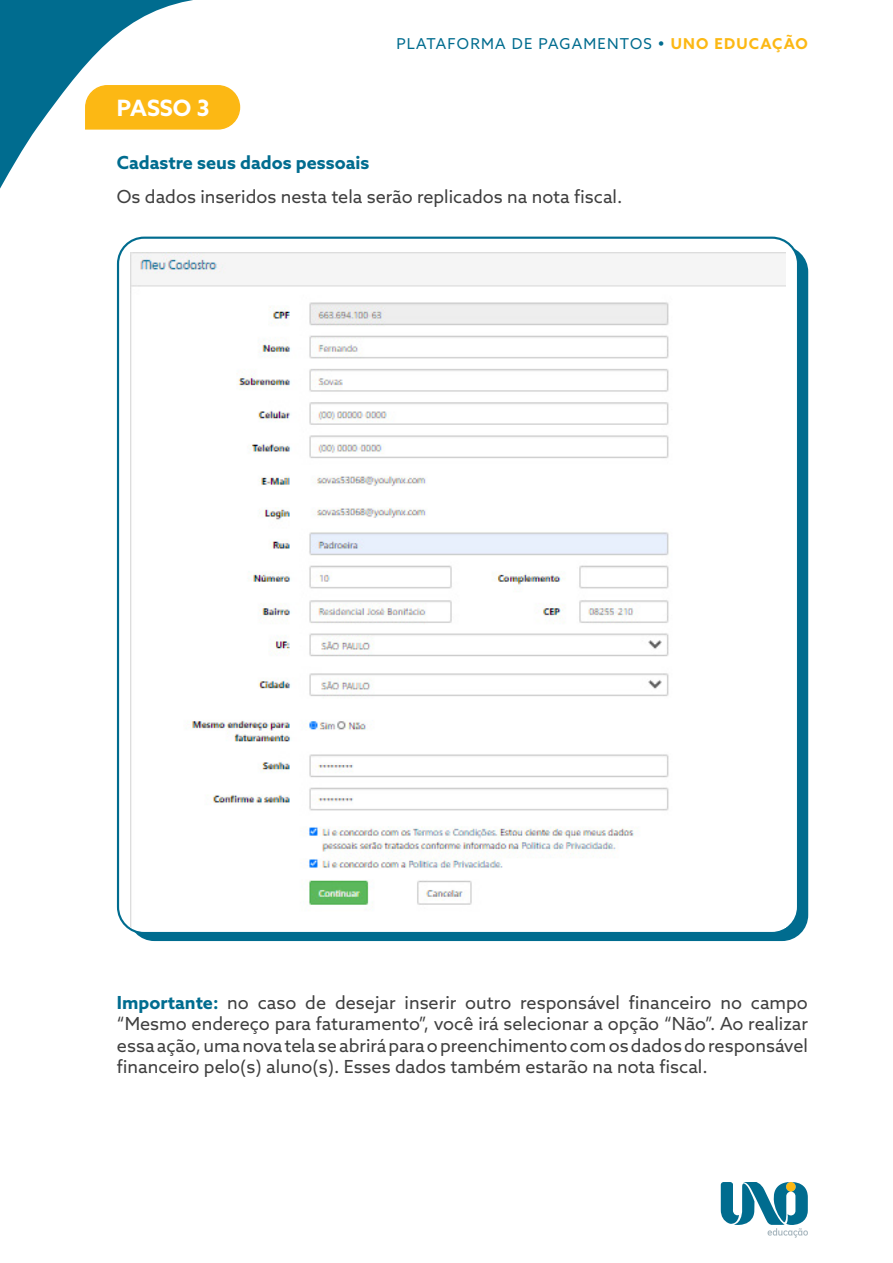
<style>
.page{position:relative;width:893px;height:1263px;background:#fff}
.page>*{position:absolute;margin:0;border:0;box-sizing:border-box;transform-origin:0 0}
.t1{font:700 22.5px "Azo Sans";color:#fff}
.Corpo_-_Azo_Sans_12p{font:18px/21.6px "Azo Sans";color:#404040;text-align:justify}
.Title_2_-_Azo_Black{font:700 18px "Azo Sans";color:#006c8f}
.t2{font:15px "Azo Sans";letter-spacing:.08em;color:#006c8f}
.s1{font-weight:700;color:#fcb814}
.s2{font-weight:700;color:#006c8f}
</style>
<div class="page">
<svg style="left:721px;top:1182px;width:87px;height:56px"></svg>
<svg style="left:0;top:0;width:193px;height:189px"></svg>
<svg style="left:84px;top:84px;width:157px;height:46px;background:#fcbe28"></svg>
<div style="left:128px;top:246px;width:680px;height:695px;background:#006c8f;border-radius:26px"></div>
<div style="left:118px;top:238px;width:680px;height:695px;background:#fff;border-radius:26px"></div>
<img style="left:130px;top:253px;width:656px;height:674px">
<p class="t2" style="left:396px;top:33px;width:413px">PLATAFORMA DE PAGAMENTOS • <span class="s1">UNO EDUCAÇÃO</span></p>
<p class="t1" style="left:117px;top:93px;width:94px">PASSO 3</p>
<p class="Title_2_-_Azo_Black" style="left:117px;top:151px;width:254px">Cadastre seus dados pessoais</p>
<p class="Corpo_-_Azo_Sans_12p" style="left:117px;top:186px;width:507px">Os dados inseridos nesta tela serão replicados na nota fiscal.</p>
<p class="Corpo_-_Azo_Sans_12p" style="left:117px;top:991px;width:692px"><span class="s2">Importante:</span> no caso de desejar inserir outro responsável financeiro no campo “Mesmo endereço para faturamento”, você irá selecionar a opção “Não”. Ao realizar essa ação, uma nova tela se abrirá para o preenchimento com os dados do responsável financeiro pelo(s) aluno(s). Esses dados também estarão na nota fiscal.</p>
</div>
